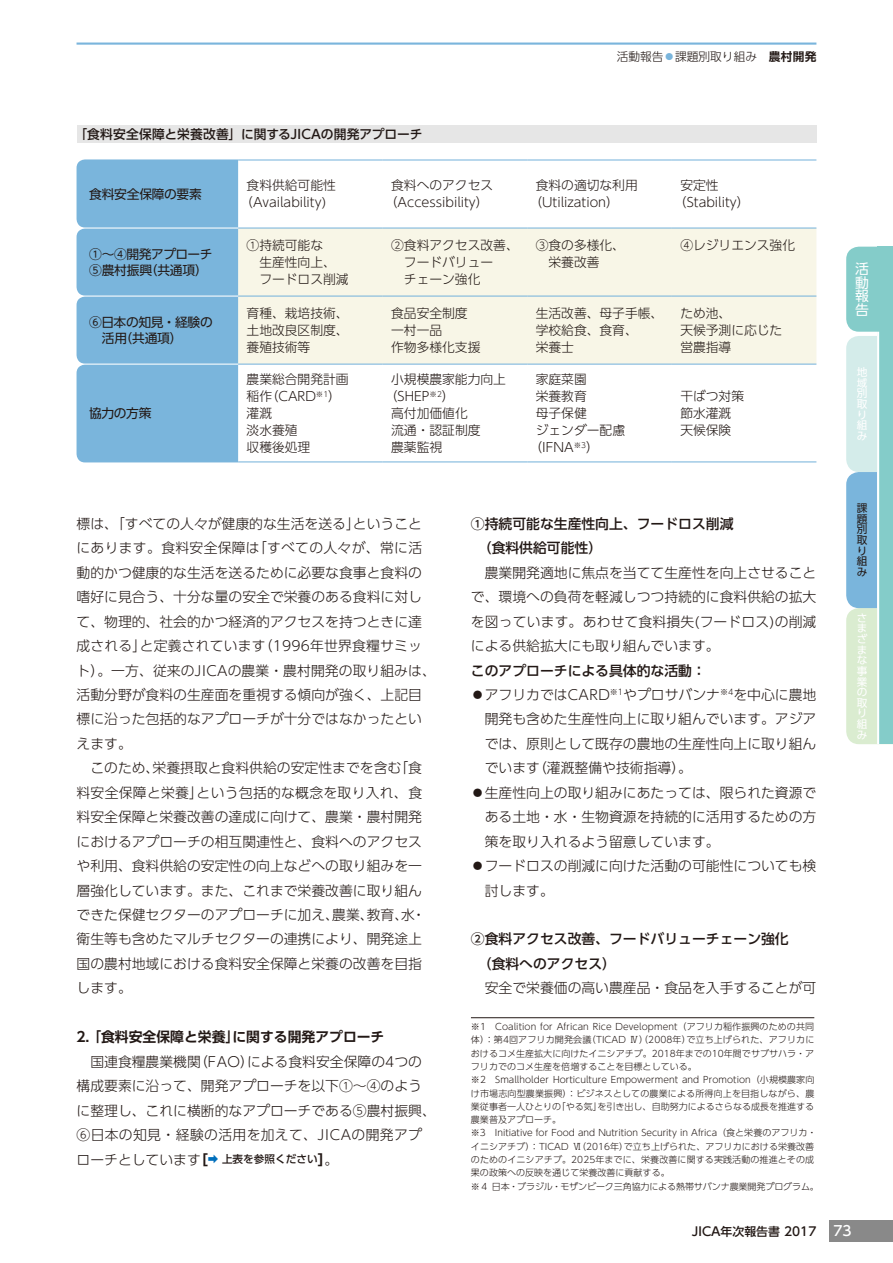
<style>
.page{position:relative;width:893px;height:1263px;background:#fff}
.page>*{position:absolute;margin:0;border:0;box-sizing:border-box;transform-origin:0 0}
.t1{font:300 13.8px/24.5px "UD Shin Go Pro";color:#221815}
.t2{font:500 13.8px/24.5px "UD Shin Go Pro";color:#221815}
.t3{font:700 13.8px "UD Shin Go Pro De";color:#221815}
.t4{font:13.8px/13.8px "UD Shin Go Pro";color:#fff;text-align:justify}
.t5{font:300 12.75px/17px "UD Shin Go Pro";color:#221815}
.t6{font:12.75px/15.9px "UD Shin Go Pro";letter-spacing:-.025em;color:#221815}
.t7{font:500 12.75px "UD Shin Go Pro";letter-spacing:.005em;color:#221815}
.t8{font:500 12.15px "UD Shin Go Pro";color:#221815}
.t9{font:300 11.7px "UD Shin Go Pro";color:#221815}
.t10{font:10.65px/10.6px "UD Shin Go Pro";color:#fff}
.t11{font:10.65px/10.6px "UD Shin Go Pro";color:#221815}
.t12{font:300 9px/13.4px "UD Shin Go Pro";letter-spacing:.005em;color:#221815}
.s1{color:#7ab5dc}
.s2{font-family:"UD Shin Go Pro De";font-weight:700}
.s3{font-weight:800}
.s4{font-weight:500;font-size:10.65px;color:#006fbc}
.s5{font-weight:500;font-size:10.65px}
.s6{font-size:11.85px}
.s7{font-size:13.8px;color:#fff}
</style>
<div class="page">
<div style="left:238px;top:229px;width:578px;height:135px;background:#f8f6e7"></div>
<hr style="left:238px;top:159px;width:145px;height:2px;background:#7ab5dc">
<hr style="left:383px;top:159px;width:144px;height:2px;background:#7ab5dc">
<hr style="left:527px;top:159px;width:145px;height:2px;background:#7ab5dc">
<hr style="left:672px;top:159px;width:144px;height:2px;background:#7ab5dc">
<hr style="left:238px;top:227px;width:145px;height:2px;background:#7ab5dc">
<hr style="left:383px;top:227px;width:144px;height:2px;background:#7ab5dc">
<hr style="left:527px;top:227px;width:145px;height:2px;background:#7ab5dc">
<hr style="left:672px;top:227px;width:144px;height:2px;background:#7ab5dc">
<hr style="left:238px;top:296px;width:145px;height:1px;background:#7ab5dc">
<hr style="left:383px;top:296px;width:144px;height:1px;background:#7ab5dc">
<hr style="left:527px;top:296px;width:145px;height:1px;background:#7ab5dc">
<hr style="left:672px;top:296px;width:144px;height:1px;background:#7ab5dc">
<hr style="left:238px;top:364px;width:145px;height:1px;background:#7ab5dc">
<hr style="left:383px;top:364px;width:144px;height:1px;background:#7ab5dc">
<hr style="left:527px;top:364px;width:145px;height:1px;background:#7ab5dc">
<hr style="left:672px;top:364px;width:144px;height:1px;background:#7ab5dc">
<hr style="left:238px;top:461px;width:145px;height:1px;background:#7ab5dc">
<hr style="left:383px;top:461px;width:144px;height:1px;background:#7ab5dc">
<hr style="left:527px;top:461px;width:145px;height:1px;background:#7ab5dc">
<hr style="left:672px;top:461px;width:144px;height:1px;background:#7ab5dc">
<hr style="left:77px;top:43px;width:739px;height:2px;background:#7ab5dc">
<svg style="left:846px;top:247px;width:31px;height:497px;background:#b1d8da"></svg>
<div style="left:877px;top:247px;width:16px;height:497px;background:#84ccc9"></div>
<hr style="left:877px;top:332px;width:2px;height:412px;background:#fff">
<hr style="left:471px;top:1017px;width:343px;height:1px;background:#221815">
<div style="left:77px;top:125px;width:739px;height:17px;background:#e6e6e6"></div>
<div style="left:77px;top:159px;width:161px;height:303px;background:#7ab5dc"></div>
<div style="left:829px;top:1220px;width:64px;height:22px;background:#898989"></div>
<p class="t7" style="left:74px;top:124px;width:350px">「食料安全保障と栄養改善」に関するJICAの開発アプローチ</p>
<p class="t9" style="left:617px;top:47px;width:201px">活動報告<span class="s1">◦</span>課題別取り組み <span class="s2">農村開発</span></p>
<p class="t6" style="left:89px;top:186px;width:114px">食料安全保障の要素</p>
<p class="t6" style="left:89px;top:246px;width:125px">①～④開発アプローチ<br>⑤農村振興（共通項）</p>
<p class="t6" style="left:89px;top:314px;width:125px">⑥日本の知見・経験の　活用（共通項）</p>
<p class="t6" style="left:89px;top:405px;width:64px">協力の方策</p>
<p class="t5" style="left:240px;top:177px;width:97px;text-indent:6px">食料供給可能性（Availability)</p>
<p class="t5" style="left:385px;top:177px;width:110px;text-align:center">食料へのアクセス（Accessibility）</p>
<p class="t5" style="left:529px;top:177px;width:110px;text-indent:6px">食料の適切な利用（Utilization）</p>
<p class="t5" style="left:674px;top:177px;width:77px;text-indent:6px">安定性（Stability）</p>
<p class="t5" style="left:247px;top:236px;width:104px">①持続可能な<br>　生産性向上、　フードロス削減</p>
<p class="t5" style="left:391px;top:236px;width:129px">②食料アクセス改善、　フードバリュー<br>　チェーン強化</p>
<p class="t5" style="left:536px;top:236px;width:91px">③食の多様化、　栄養改善</p>
<p class="t5" style="left:680px;top:236px;width:116px">④レジリエンス強化</p>
<p class="t5" style="left:247px;top:304px;width:104px;text-align:justify">育種、栽培技術、土地改良区制度、養殖技術等</p>
<p class="t5" style="left:391px;top:304px;width:91px">食品安全制度一村一品<br>作物多様化支援</p>
<p class="t5" style="left:536px;top:304px;width:129px">生活改善、母子手帳、学校給食、食育、<br>栄養士</p>
<p class="t5" style="left:680px;top:304px;width:104px">ため池、<br>天候予測に応じた営農指導</p>
<p class="t5" style="left:247px;top:370px;width:104px">農業総合開発計画稲作（CARD<sup>※1</sup>）灌漑<br>淡水養殖<br>収穫後処理</p>
<p class="t5" style="left:391px;top:370px;width:116px">小規模農家能力向上</p>
<p class="t5" style="left:536px;top:370px;width:53px">家庭菜園</p>
<p class="t5" style="left:536px;top:387px;width:53px">栄養教育</p>
<p class="t5" style="left:536px;top:404px;width:53px">母子保健</p>
<p class="t5" style="left:536px;top:421px;width:91px">ジェンダー配慮</p>
<p class="t5" style="left:529px;top:438px;width:71px">（IFNA<sup>※3</sup>）</p>
<p class="t5" style="left:680px;top:387px;width:65px">干ばつ対策節水灌漑天候保険</p>
<p class="t5" style="left:385px;top:387px;width:71px">（SHEP<sup>※2</sup>）</p>
<p class="t5" style="left:391px;top:404px;width:78px">高付加価値化</p>
<p class="t5" style="left:391px;top:421px;width:91px">流通・認証制度</p>
<p class="t5" style="left:391px;top:438px;width:53px">農薬監視</p>
<p class="t1" style="left:77px;top:511px;width:361px">標は、「すべての人々が健康的な生活を送る」ということにあります。食料安全保障は「すべての人々が、常に活動的かつ健康的な生活を送るために必要な食事と食料の嗜好に見合う、十分な量の安全で栄養のある食料に対して、物理的、社会的かつ経済的アクセスを持つときに達成される」と定義されています（1996年世界食糧サミット）。一方、従来のJICAの農業・農村開発の取り組みは、活動分野が食料の生産面を重視する傾向が強く、上記目標に沿った包括的なアプローチが十分ではなかったといえます。<br>　このため、栄養摂取と食料供給の安定性までを含む「食料安全保障と栄養」という包括的な概念を取り入れ、食料安全保障と栄養改善の達成に向けて、農業・農村開発におけるアプローチの相互関連性と、食料へのアクセスや利用、食料供給の安定性の向上などへの取り組みを一層強化しています。また、これまで栄養改善に取り組んできた保健セクターのアプローチに加え、農業、教育、水・衛生等も含めたマルチセクターの連携により、開発途上国の農村地域における食料安全保障と栄養の改善を目指します。</p>
<p class="t3" style="left:77px;top:1026px;width:309px">2. 「食料安全保障と栄養」に関する開発アプローチ</p>
<p class="t1" style="left:77px;top:1049px;width:361px">　国連食糧農業機関（FAO）による食料安全保障の4つの構成要素に沿って、開発アプローチを以下①～④のように整理し、これに横断的なアプローチである⑤農村振興、<br>⑥日本の知見・経験の活用を加えて、JICAの開発アプローチとしています<span class="s3">［</span><span class="s4">➡</span> <span class="s5">上表を参照ください</span><span class="s3">］</span>。</p>
<p class="t2" style="left:471px;top:511px;width:264px">①持続可能な生産性向上、フードロス削減　（食料供給可能性）</p>
<p class="t1" style="left:471px;top:560px;width:347px;text-align:justify">　農業開発適地に焦点を当てて生産性を向上させることで、環境への負荷を軽減しつつ持続的に食料供給の拡大を図っています。あわせて食料損失(フードロス)の削減による供給拡大にも取り組んでいます。</p>
<p class="t2" style="left:471px;top:658px;width:236px">このアプローチによる具体的な活動：</p>
<p class="t1" style="left:471px;top:682px;width:347px">◦アフリカではCARD<sup>※1</sup>やプロサバンナ<sup>※4</sup>を中心に農地</p>
<p class="t1" style="left:485px;top:706px;width:333px">開発も含めた生産性向上に取り組んでいます。アジア</p>
<p class="t1" style="left:485px;top:731px;width:333px">では、原則として既存の農地の生産性向上に取り組ん</p>
<p class="t1" style="left:485px;top:755px;width:209px">でいます（灌漑整備や技術指導）。</p>
<p class="t1" style="left:471px;top:780px;width:347px">◦生産性向上の取り組みにあたっては、限られた資源で</p>
<p class="t1" style="left:485px;top:804px;width:333px">ある土地・水・生物資源を持続的に活用するための方</p>
<p class="t1" style="left:485px;top:829px;width:236px">策を取り入れるよう留意しています。</p>
<p class="t1" style="left:471px;top:853px;width:347px">◦フードロスの削減に向けた活動の可能性についても検</p>
<p class="t1" style="left:485px;top:878px;width:71px">討します。</p>
<p class="t2" style="left:471px;top:927px;width:319px">②食料アクセス改善、フードバリューチェーン強化　（食料へのアクセス）</p>
<p class="t1" style="left:471px;top:975px;width:347px">　安全で栄養価の高い農産品・食品を入手することが可</p>
<p class="t12" style="left:471px;top:1020px;width:349px">※1　Coalition for African Rice Development（アフリカ稲作振興のための共同体）：第4回アフリカ開発会議（TICAD Ⅳ）（2008年）で立ち上げられた、アフリカにおけるコメ生産拡大に向けたイニシアチブ。2018年までの10年間でサブサハラ・アフリカでのコメ生産を倍増することを目標としている。<br>※2　Smallholder Horticulture Empowerment and Promotion（小規模農家向け市場志向型農業振興）：ビジネスとしての農業による所得向上を目指しながら、農業従事者一人ひとりの「やる気」を引き出し、自助努力によるさらなる成長を推進する農業普及アプローチ。<br>※3　Initiative for Food and Nutrition Security in Africa（食と栄養のアフリカ・イニシアチブ）：TICAD Ⅵ（2016年）で立ち上げられた、アフリカにおける栄養改善のためのイニシアチブ。2025年までに、栄養改善に関する実践活動の推進とその成果の政策への反映を通じて栄養改善に貢献する。<br>※４ 日本・ブラジル・モザンビーク三角協力による熱帯サバンナ農業開発プログラム。</p>
<p class="t4" style="left:855px;top:261px;width:15px">活動報告</p>
<p class="t10" style="left:857px;top:366px;width:12px">地域別取り組み</p>
<p class="t11" style="left:857px;top:502px;width:12px">課題別取り組み</p>
<p class="t10" style="left:857px;top:612px;width:12px">さまざまな事業の取り組み</p>
<p class="t8" style="left:692px;top:1221px;width:161px">JICA<span class="s6">年次報告書</span> 2017 <span class="s7">73</span></p>
</div>
